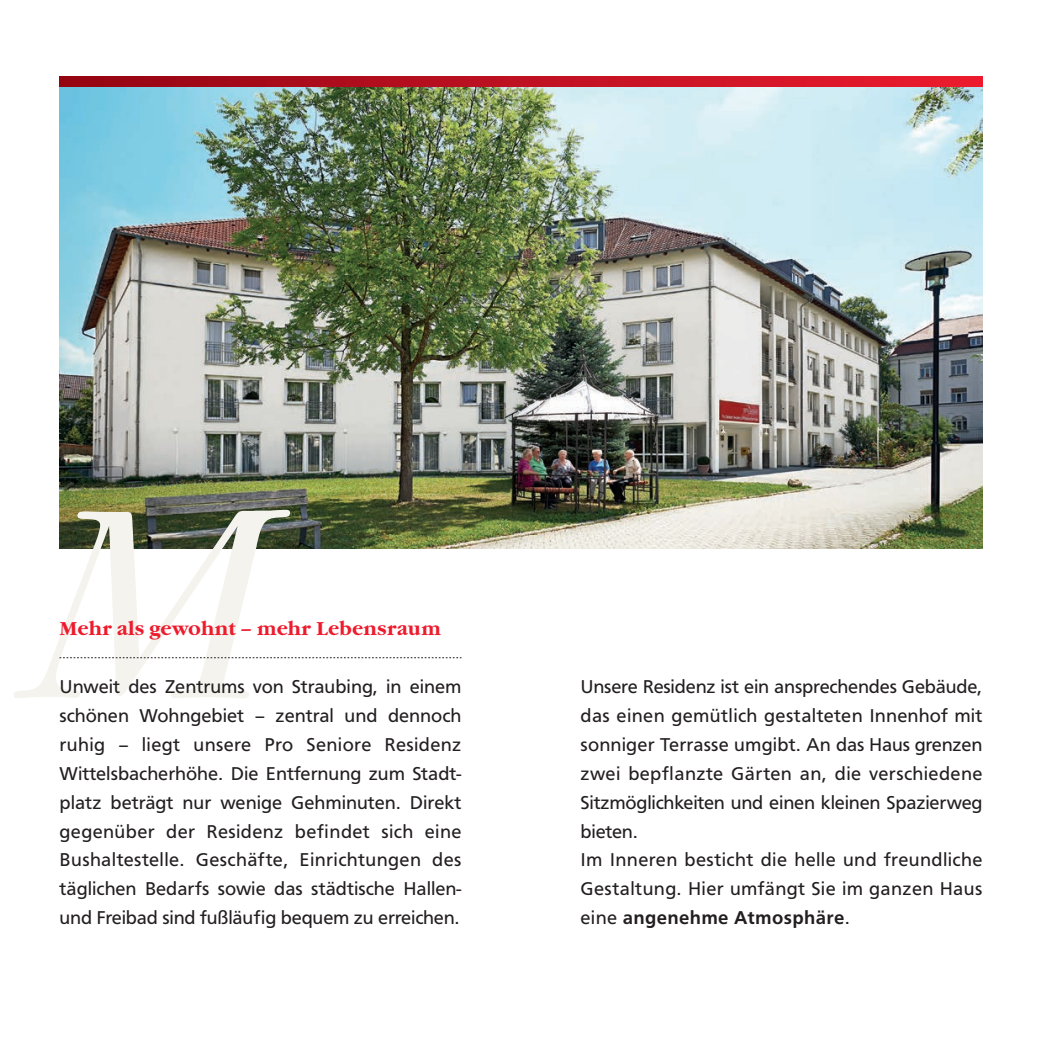
<style>
.page{position:relative;width:1042px;height:1042px;background:#fff}
.page>*{position:absolute;margin:0;border:0;box-sizing:border-box;transform-origin:0 0}
.t1{font:italic 300 280px "Garamond Itc T";color:#f4f3ee}
.t2{font:19.25px/28.9px "F015 T";letter-spacing:.01em;color:#231f20}
.t3{font:700 19.25px "Garamond Itc T";color:#ee1b2d}
.s1{font-weight:500}
</style>
<div class="page">
<img style="left:60px;top:87px;width:922px;height:462px">
<svg style="left:60px;top:77px;width:922px;height:10px;background:#be1021"></svg>
<svg style="left:60px;top:657px;width:401px;height:1px"></svg>
<h1 class="t1" style="left:25px;top:451px;width:249px">M</h1>
<p class="t3" style="left:60px;top:618px;width:383px">Mehr als gewohnt – mehr Lebensraum</p>
<p class="t2" style="left:60px;top:672px;width:403px;text-align:justify">Unweit des Zentrums von Straubing, in einem schönen Wohngebiet – zentral und dennoch ruhig – liegt unsere Pro Seniore Residenz Wittelsbacherhöhe. Die Entfernung zum Stadt&shy;platz beträgt nur wenige Gehminuten. Direkt gegenüber der Residenz befindet sich eine Bushaltestelle. Geschäfte, Einrichtungen des täglichen Bedarfs sowie das städtische Hallen&shy;und Freibad sind fußläufig bequem zu erreichen.</p>
<p class="t2" style="left:580px;top:672px;width:403px">Unsere Residenz ist ein ansprechendes Gebäude, das einen gemütlich gestalteten Innenhof mit sonniger Terrasse umgibt. An das Haus grenzen zwei bepflanzte Gärten an, die verschiedene Sitzmöglichkeiten und einen kleinen Spazierweg bieten.<br>Im Inneren besticht die helle und freundliche Gestaltung. Hier umfängt Sie im ganzen Haus eine <span class="s1">angenehme Atmosphäre</span>.</p>
</div>
